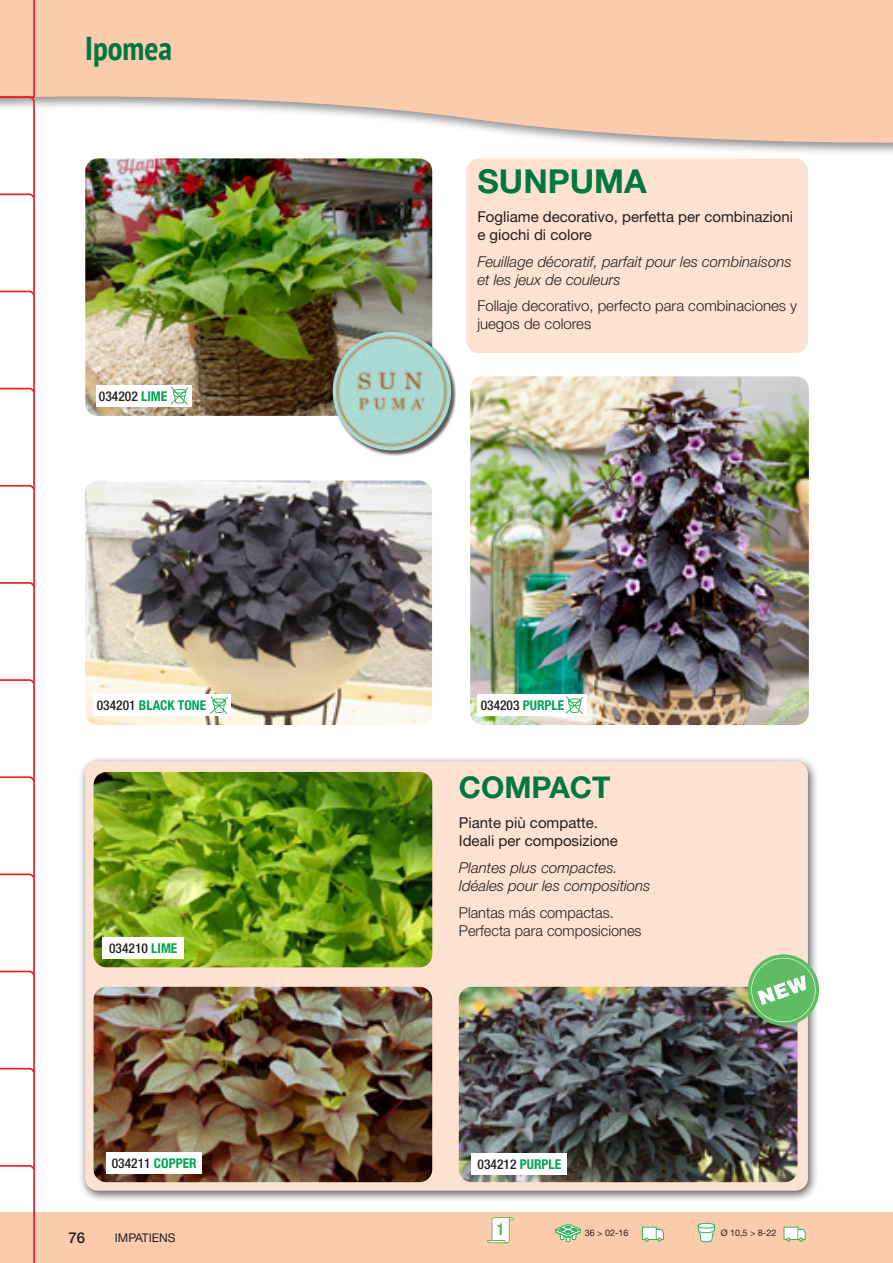
<style>
.page{position:relative;width:893px;height:1263px;background:#fff}
.page>*{position:absolute;margin:0;border:0;box-sizing:border-box;transform-origin:0 0}
.t1{font:700 33px "Helvetica Neue LT Std";color:#007740}
.t2{font:700 condensed 33px "PT Sans";color:#007740}
.t3{font:700 30px "Helvetica Neue LT Std";color:#007740}
.Dida{font:700 condensed 16.35px "Helvetica Neue LT Std";color:#61b854}
.Testi{font:italic 300 15px/18px "Helvetica Neue LT Std";color:#231f20}
.Testi-2{font:300 15px/18px "Helvetica Neue LT Std";color:#231f20}
.Testi-3{font:15px/18px "Helvetica Neue LT Std";color:#231f20}
.t4{font:500 15px "Helvetica Neue LT Std";color:#231f20}
.Dida-2{font:500 condensed 13.5px "Helvetica Neue LT Std";color:#231f20}
.Dida-3{font:700 condensed 13.5px "Helvetica Neue LT Std";color:#00a54f}
.t5{font:12px "Helvetica Neue LT Std";color:#231f20}
.t6{font:9px "Helvetica Neue LT Std";color:#231f20}
.s1{font-weight:700;color:#00a54f}
.s2{font-weight:500;color:#231f20}
</style>
<div class="page">
<div style="left:466px;top:158px;width:342px;height:195px;background:#fee2d1;border-radius:13px"></div>
<div style="left:78px;top:754px;width:741px;height:448px;background:#231f20;opacity:.75"></div>
<div style="left:85px;top:761px;width:723px;height:430px;background:#fee2d1;border-radius:13px"></div>
<div style="left:0;top:1212px;width:893px;height:51px;background:#fccaac"></div>
<img style="left:85px;top:158px;width:347px;height:258px">
<div style="left:0;top:0;width:893px;height:156px;background:#231f20;opacity:.5"></div>
<svg style="left:36px;top:0;width:857px;height:144px;background:#f9d0b7"></svg>
<svg style="left:555px;top:1223px;width:26px;height:20px"></svg>
<svg style="left:642px;top:1226px;width:22px;height:16px"></svg>
<svg style="left:783px;top:1226px;width:23px;height:16px"></svg>
<svg style="left:697px;top:1225px;width:19px;height:18px"></svg>
<div style="left:698px;top:1223px;width:17px;height:5px;background:#fff;border-radius:50%"></div>
<div style="left:697px;top:1223px;width:18px;height:5px;border:1px solid #30b45c;border-radius:50%"></div>
<svg style="left:487px;top:1217px;width:27px;height:26px"></svg>
<div style="left:96px;top:385px;width:96px;height:21px;background:#fff"></div>
<img style="left:85px;top:480px;width:347px;height:245px">
<img style="left:470px;top:376px;width:339px;height:349px">
<div style="left:94px;top:695px;width:137px;height:21px;background:#fff"></div>
<div style="left:477px;top:695px;width:110px;height:21px;background:#fff"></div>
<div style="left:333px;top:332px;width:123px;height:123px;background:#231f20;opacity:.75"></div>
<img style="left:333px;top:332px;width:118px;height:118px;border-radius:59px">
<img style="left:94px;top:987px;width:338px;height:195px">
<img style="left:459px;top:987px;width:338px;height:195px">
<img style="left:94px;top:772px;width:338px;height:195px">
<div style="left:106px;top:1152px;width:96px;height:21px;background:#fff"></div>
<div style="left:103px;top:937px;width:81px;height:22px;background:#fff"></div>
<div style="left:471px;top:1153px;width:96px;height:22px;background:#fff"></div>
<img style="left:743px;top:950px;width:77px;height:80px">
<svg style="left:170px;top:387px;width:19px;height:18px"></svg>
<svg style="left:210px;top:696px;width:18px;height:19px"></svg>
<svg style="left:565px;top:696px;width:19px;height:19px"></svg>
<svg style="left:0;top:0;width:36px;height:1263px"></svg>
<p class="t2" style="left:85px;top:26px;width:88px">Ipomea</p>
<p class="Dida-2" style="left:99px;top:388px;width:70px">034202 <span class="s1">LIME</span></p>
<p class="t1" style="left:477px;top:161px;width:171px">SUNPUMA</p>
<p class="Testi-3" style="left:477px;top:208px;width:317px">Fogliame decorativo, perfetta per combinazioni e giochi di colore</p>
<p class="Testi" style="left:477px;top:252px;width:316px">Feuillage décoratif, parfait pour les combinaisons et les jeux de couleurs</p>
<p class="Testi-2" style="left:477px;top:297px;width:321px">Follaje decorativo, perfecto para combinaciones y juegos de colores</p>
<p class="Dida-3" style="left:97px;top:697px;width:111px"><span class="s2">034201</span> BLACK TONE</p>
<p class="Dida-2" style="left:481px;top:697px;width:85px">034203 <span class="s1">PURPLE</span></p>
<p class="t3" style="left:459px;top:768px;width:153px">COMPACT</p>
<p class="Dida-2" style="left:109px;top:940px;width:70px">034210 <span class="s1">LIME</span></p>
<p class="Dida-2" style="left:112px;top:1155px;width:86px">034211 <span class="s1">COPPER</span></p>
<p class="t4" style="left:68px;top:1228px;width:18px">76</p>
<p class="t5" style="left:115px;top:1230px;width:62px">IMPATIENS</p>
<p class="Testi-3" style="left:459px;top:814px;width:161px">Piante più compatte.<br>Ideali per composizione</p>
<p class="Testi" style="left:459px;top:859px;width:193px">Plantes plus compactes.<br>Idéales pour les compositions</p>
<p class="Testi-2" style="left:459px;top:903px;width:184px">Plantas más compactas.<br>Perfecta para composiciones</p>
<p class="Dida-2" style="left:478px;top:1156px;width:85px">034212 <span class="s1">PURPLE</span></p>
<p class="Dida" style="left:497px;top:1219px;width:9px">1</p>
<p class="t6" style="left:585px;top:1228px;width:45px">36 &gt; 02-16</p>
<p class="t6" style="left:721px;top:1228px;width:57px">Ø 10,5 &gt; 8-22</p>
</div>
